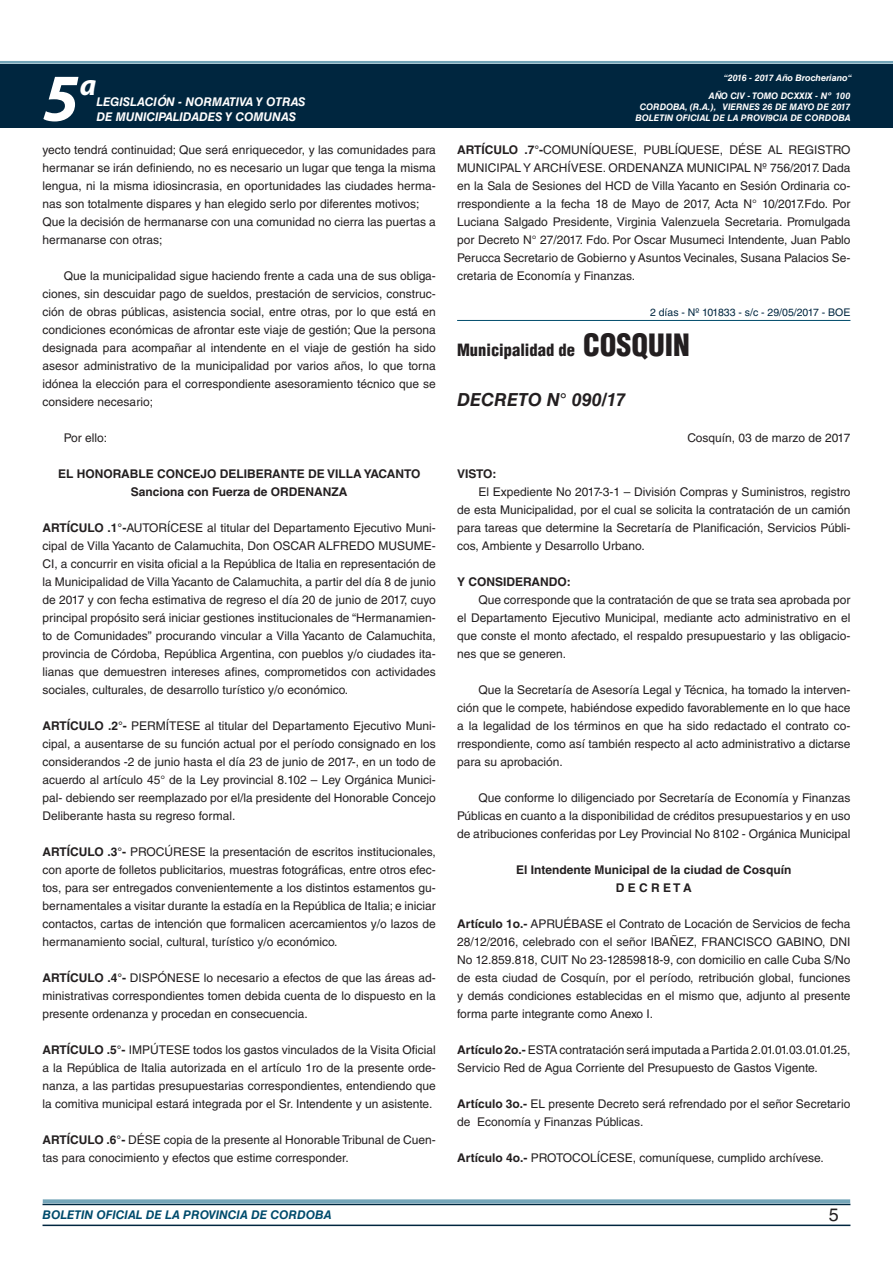
<style>
.page{position:relative;width:893px;height:1263px;background:#fff}
.page>*{position:absolute;margin:0;border:0;box-sizing:border-box;transform-origin:0 0}
.t1{font:italic 700 67.5px "Myriad Pro";color:#fff}
.t2{font:italic 700 30px "Myriad Pro";color:#fff}
.DOC__N{font:italic 700 18px "Helvetica LT Std";color:#231f20}
.t3{font:18px "Helvetica LT Std";color:#231f20}
.TITULO{font:900 condensed 16.5px "Helvetica LT Std";color:#231f20}
.TEXTO_BASE{font:12px/18px "Helvetica LT Std";color:#231f20;text-align:justify}
.RESUELVE{font:700 12px/18px "Helvetica LT Std";color:#231f20;text-align:center}
.t4{font:italic 700 12px "Helvetica LT Std";color:#fff}
.t5{font:italic 700 12px "Helvetica LT Std";color:#004b6c}
.FECHA{font:12px "Helvetica LT Std";color:#231f20}
.TEXTO_BASE-2{font:700 12px "Helvetica LT Std";color:#231f20}
.FECHA_DE_PUBLICACIÓN{font:10.5px "Helvetica LT Std";color:#00263f}
.t6{font:italic 700 9px/10.8px "Helvetica LT Std";color:#fff;text-align:right}
.s1{font-weight:700}
.s2{font-size:30px}
</style>
<div class="page">
<div style="left:0;top:61px;width:893px;height:6px;background:#fff;opacity:.75"></div>
<div style="left:0;top:64px;width:893px;height:64px;background:#00263f"></div>
<hr style="left:43px;top:1224px;width:807px;height:2px;background:#00263f">
<div style="left:42px;top:1198px;width:809px;height:8px;background:#fff;opacity:.75"></div>
<hr style="left:457px;top:320px;width:393px;height:1px;background:#004b6c">
<h1 class="t1" style="left:43px;top:54px;width:38px">5</h1>
<h2 class="t2" style="left:80px;top:66px;width:18px">a</h2>
<p class="t4" style="left:96px;top:95px;width:211px">LEGISLACIÓN - NORMATIVA Y OTRAS</p>
<p class="t4" style="left:96px;top:109px;width:201px">DE MUNICIPALIDADES Y COMUNAS</p>
<p class="TEXTO_BASE" style="left:43px;top:141px;width:395px;text-align:left">yecto tendrá continuidad; Que será enriquecedor, y las comunidades para hermanar se irán definiendo, no es necesario un lugar que tenga la misma lengua, ni la misma idiosincrasia, en oportunidades las ciudades herma&shy;nas son totalmente dispares y han elegido serlo por diferentes motivos; Que la decisión de hermanarse con una comunidad no cierra las puertas a hermanarse con otras;</p>
<p class="TEXTO_BASE" style="left:43px;top:267px;width:395px;text-indent:21px">Que la municipalidad sigue haciendo frente a cada una de sus obliga&shy;ciones, sin descuidar pago de sueldos, prestación de servicios, construc&shy;ción de obras públicas, asistencia social, entre otras, por lo que está en condiciones económicas de afrontar este viaje de gestión; Que la persona designada para acompañar al intendente en el viaje de gestión ha sido asesor administrativo de la municipalidad por varios años, lo que torna idónea la elección para el correspondiente asesoramiento técnico que se considere necesario;</p>
<p class="TEXTO_BASE" style="left:64px;top:429px;width:45px">Por ello:</p>
<p class="RESUELVE" style="left:58px;top:464px;width:364px">EL HONORABLE CONCEJO DELIBERANTE DE VILLA YACANTO<br>Sanciona con Fuerza de ORDENANZA</p>
<p class="TEXTO_BASE" style="left:43px;top:519px;width:395px"><span class="s1">ARTÍCULO .1°-</span>AUTORÍCESE al titular del Departamento Ejecutivo Muni&shy;cipal de Villa Yacanto de Calamuchita, Don OSCAR ALFREDO MUSUME-CI, a concurrir en visita oficial a la República de Italia en representación de la Municipalidad de Villa Yacanto de Calamuchita, a partir del día 8 de junio de 2017 y con fecha estimativa de regreso el día 20 de junio de 2017, cuyo principal propósito será iniciar gestiones institucionales de “Hermanamien&shy;to de Comunidades” procurando vincular a Villa Yacanto de Calamuchita, provincia de Córdoba, República Argentina, con pueblos y/o ciudades ita&shy;lianas que demuestren intereses afines, comprometidos con actividades sociales, culturales, de desarrollo turístico y/o económico.</p>
<p class="TEXTO_BASE" style="left:43px;top:717px;width:395px"><span class="s1">ARTÍCULO .2°-</span> PERMÍTESE al titular del Departamento Ejecutivo Muni&shy;cipal, a ausentarse de su función actual por el período consignado en los considerandos -2 de junio hasta el día 23 de junio de 2017-, en un todo de acuerdo al artículo 45° de la Ley provincial 8.102 – Ley Orgánica Munici&shy;pal- debiendo ser reemplazado por el/la presidente del Honorable Concejo Deliberante hasta su regreso formal.</p>
<p class="TEXTO_BASE" style="left:43px;top:843px;width:395px"><span class="s1">ARTÍCULO .3°-</span> PROCÚRESE la presentación de escritos institucionales, con aporte de folletos publicitarios, muestras fotográficas, entre otros efec&shy;tos, para ser entregados convenientemente a los distintos estamentos gu&shy;bernamentales a visitar durante la estadía en la República de Italia; e iniciar contactos, cartas de intención que formalicen acercamientos y/o lazos de hermanamiento social, cultural, turístico y/o económico.</p>
<p class="TEXTO_BASE" style="left:43px;top:969px;width:395px"><span class="s1">ARTÍCULO .4°-</span> DISPÓNESE lo necesario a efectos de que las áreas ad&shy;ministrativas correspondientes tomen debida cuenta de lo dispuesto en la presente ordenanza y procedan en consecuencia.</p>
<p class="TEXTO_BASE" style="left:43px;top:1041px;width:395px"><span class="s1">ARTÍCULO .5°-</span> IMPÚTESE todos los gastos vinculados de la Visita Oficial a la República de Italia autorizada en el artículo 1ro de la presente orde&shy;nanza, a las partidas presupuestarias correspondientes, entendiendo que la comitiva municipal estará integrada por el Sr. Intendente y un asistente.</p>
<p class="TEXTO_BASE" style="left:43px;top:1131px;width:395px"><span class="s1">ARTÍCULO .6°-</span> DÉSE copia de la presente al Honorable Tribunal de Cuen&shy;tas para conocimiento y efectos que estime corresponder.</p>
<p class="t6" style="left:724px;top:72px;width:130px">“2016 - 2017 Año Brocheriano“</p>
<p class="t6" style="left:635px;top:91px;width:217px">AÑO CIV - TOMO DCXXIX - Nº 100<br>CORDOBA, (R.A.), VIERNES 26 DE MAYO DE 2017<br>BOLETIN OFICIAL DE LA PROVI9CIA DE CORDOBA</p>
<p class="TEXTO_BASE" style="left:457px;top:141px;width:395px"><span class="s1">ARTÍCULO .7°-</span>COMUNÍQUESE, PUBLÍQUESE, DÉSE AL REGISTRO MUNICIPAL Y ARCHÍVESE. ORDENANZA MUNICIPAL Nº 756/2017. Dada en la Sala de Sesiones del HCD de Villa Yacanto en Sesión Ordinaria co&shy;rrespondiente a la fecha 18 de Mayo de 2017, Acta N° 10/2017.Fdo. Por Luciana Salgado Presidente, Virginia Valenzuela Secretaria. Promulgada por Decreto N° 27/2017. Fdo. Por Oscar Musumeci Intendente, Juan Pablo Perucca Secretario de Gobierno y Asuntos Vecinales, Susana Palacios Se&shy;cretaria de Economía y Finanzas.</p>
<p class="FECHA_DE_PUBLICACIÓN" style="left:650px;top:306px;width:202px">2 días - Nº 101833 - s/c - 29/05/2017 - BOE</p>
<p class="TITULO" style="left:457px;top:340px;width:234px">Municipalidad de <span class="s2">COSQUIN</span></p>
<p class="DOC__N" style="left:457px;top:388px;width:170px">DECRETO N° 090/17</p>
<p class="FECHA" style="left:687px;top:431px;width:165px">Cosquín, 03 de marzo de 2017</p>
<p class="TEXTO_BASE-2" style="left:457px;top:466px;width:41px">VISTO:</p>
<p class="TEXTO_BASE" style="left:457px;top:483px;width:395px;text-indent:21px">El Expediente No 2017-3-1 – División Compras y Suministros, registro de esta Municipalidad, por el cual se solicita la contratación de un camión para tareas que determine la Secretaría de Planificación, Servicios Públi&shy;cos, Ambiente y Desarrollo Urbano.</p>
<p class="TEXTO_BASE-2" style="left:457px;top:574px;width:115px">Y CONSIDERANDO:</p>
<p class="TEXTO_BASE" style="left:457px;top:591px;width:395px;text-indent:21px">Que corresponde que la contratación de que se trata sea aprobada por el Departamento Ejecutivo Municipal, mediante acto administrativo en el que conste el monto afectado, el respaldo presupuestario y las obligacio&shy;nes que se generen.</p>
<p class="TEXTO_BASE" style="left:457px;top:681px;width:395px;text-indent:21px">Que la Secretaría de Asesoría Legal y Técnica, ha tomado la interven&shy;ción que le compete, habiéndose expedido favorablemente en lo que hace a la legalidad de los términos en que ha sido redactado el contrato co&shy;rrespondiente, como así también respecto al acto administrativo a dictarse para su aprobación.</p>
<p class="TEXTO_BASE" style="left:457px;top:789px;width:395px;text-indent:21px">Que conforme lo diligenciado por Secretaría de Economía y Finanzas Públicas en cuanto a la disponibilidad de créditos presupuestarios y en uso de atribuciones conferidas por Ley Provincial No 8102 - Orgánica Municipal</p>
<p class="RESUELVE" style="left:516px;top:860px;width:277px">El Intendente Municipal de la ciudad de Cosquín</p>
<p class="RESUELVE" style="left:616px;top:878px;width:78px">D E C R E T A</p>
<p class="TEXTO_BASE" style="left:457px;top:915px;width:395px"><span class="s1">Artículo 1o.-</span> APRUÉBASE el Contrato de Locación de Servicios de fecha 28/12/2016, celebrado con el señor IBAÑEZ, FRANCISCO GABINO, DNI No 12.859.818, CUIT No 23-12859818-9, con domicilio en calle Cuba S/No de esta ciudad de Cosquín, por el período, retribución global, funciones y demás condiciones establecidas en el mismo que, adjunto al presente forma parte integrante como Anexo I.</p>
<p class="TEXTO_BASE" style="left:457px;top:1041px;width:395px"><span class="s1">Artículo 2o.-</span> ESTA contratación será imputada a Partida 2.01.01.03.01.01.25,<br>Servicio Red de Agua Corriente del Presupuesto de Gastos Vigente.</p>
<p class="TEXTO_BASE" style="left:457px;top:1095px;width:395px"><span class="s1">Artículo 3o.-</span> EL presente Decreto será refrendado por el señor Secretario de Economía y Finanzas Públicas.</p>
<p class="TEXTO_BASE" style="left:457px;top:1149px;width:368px"><span class="s1">Artículo 4o.-</span> PROTOCOLÍCESE, comuníquese, cumplido archívese.</p>
<p class="t5" style="left:43px;top:1208px;width:290px">BOLETIN OFICIAL DE LA PROVINCIA DE CORDOBA</p>
<h3 class="t3" style="left:829px;top:1204px;width:12px">5</h3>
</div>
